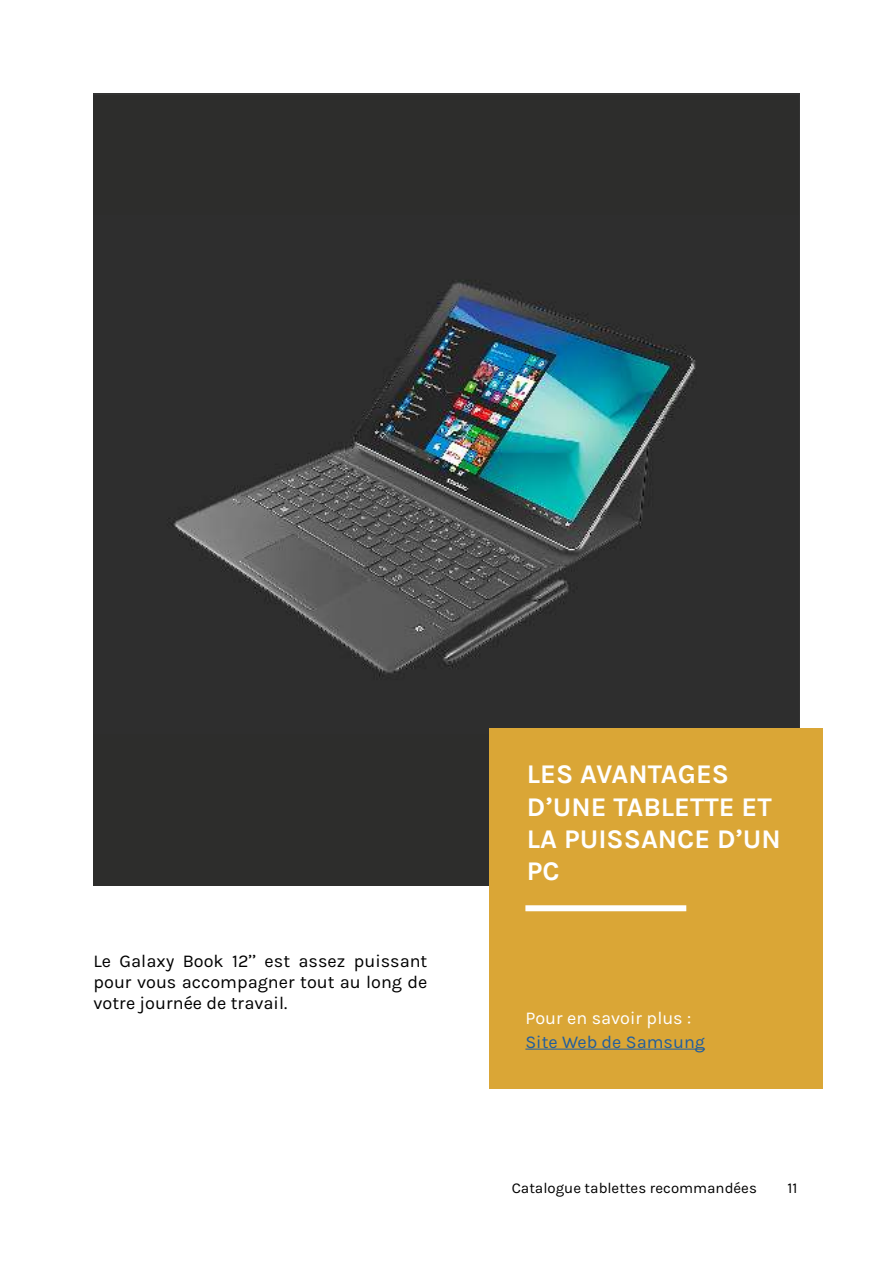
<style>
.page{position:relative;width:893px;height:1263px;background:#fff}
.page>*{position:absolute;margin:0;border:0;box-sizing:border-box;transform-origin:0 0}
.t1{font:700 27px/32.4px "Karmilla";color:#fff}
.t2{font:18px/21px "Karmilla";color:#000;text-align:justify}
.t3{font:18px "Karmilla";color:#fff}
.t4{font:18px "Karmilla";color:#215e9e}
.t5{font:15px "Karmilla";color:#000}
</style>
<div class="page">
<div style="left:94px;top:95px;width:705px;height:791px;background:#2d2d2c"></div>
<img style="left:169px;top:280px;width:630px;height:449px">
<div style="left:489px;top:729px;width:334px;height:360px;background:#daa636"></div>
<div style="left:525px;top:905px;width:161px;height:6px;background:#fff"></div>
<hr style="left:525px;top:1049px;width:180px;height:1px;background:#215e9e">
<p class="t2" style="left:94px;top:950px;width:335px">Le Galaxy Book 12’’ est assez puissant pour vous accompagner tout au long de votre journée de travail.</p>
<h1 class="t1" style="left:527px;top:758px;width:255px">LES AVANTAGES<br>D’UNE TABLETTE ET<br>LA PUISSANCE D’UN<br>PC</h1>
<p class="t3" style="left:525px;top:1007px;width:167px">Pour en savoir plus :</p>
<p class="t4" style="left:525px;top:1031px;width:181px">Site Web de Samsung</p>
<p class="t5" style="left:512px;top:1179px;width:247px">Catalogue tablettes recommandées</p>
<p class="t5" style="left:787px;top:1179px;width:11px">11</p>
</div>
